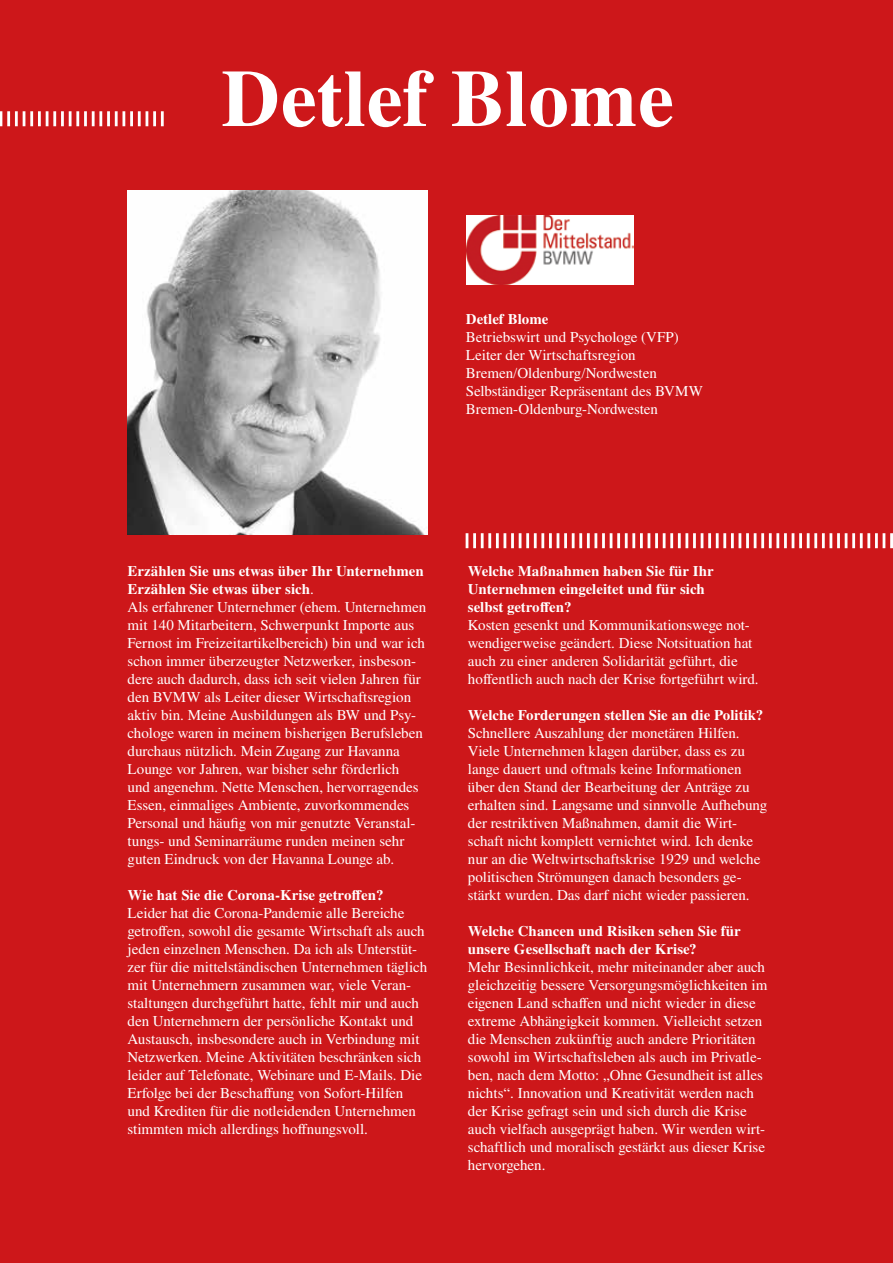
<style>
.page{position:relative;width:893px;height:1263px;background:#cd171a}
.page>*{position:absolute;margin:0;border:0;box-sizing:border-box;transform-origin:0 0}
.t1{font:500 82.35px "Nimbus Rom No 9 L";color:#fff}
.t2{font:15px/18px "Nimbus Rom No 9 L";color:#fff}
.t3{font:500 15px/18px "Nimbus Rom No 9 L";color:#fff}
.s1{font-weight:500}
</style>
<div class="page">
<img style="left:128px;top:190px;width:299px;height:344px">
<img style="left:467px;top:216px;width:166px;height:69px">
<svg style="left:466px;top:533px;width:2px;height:15px"></svg>
<hr style="left:473px;top:533px;width:3px;height:15px;background:#fff">
<hr style="left:481px;top:533px;width:3px;height:15px;background:#fff">
<hr style="left:488px;top:533px;width:3px;height:15px;background:#fff">
<hr style="left:496px;top:533px;width:3px;height:15px;background:#fff">
<hr style="left:503px;top:533px;width:3px;height:15px;background:#fff">
<hr style="left:511px;top:533px;width:3px;height:15px;background:#fff">
<svg style="left:519px;top:533px;width:2px;height:15px"></svg>
<hr style="left:526px;top:533px;width:3px;height:15px;background:#fff">
<hr style="left:534px;top:533px;width:3px;height:15px;background:#fff">
<hr style="left:541px;top:533px;width:3px;height:15px;background:#fff">
<hr style="left:549px;top:533px;width:3px;height:15px;background:#fff">
<svg style="left:557px;top:533px;width:2px;height:15px"></svg>
<hr style="left:564px;top:533px;width:3px;height:15px;background:#fff">
<hr style="left:572px;top:533px;width:3px;height:15px;background:#fff">
<hr style="left:579px;top:533px;width:3px;height:15px;background:#fff">
<hr style="left:587px;top:533px;width:3px;height:15px;background:#fff">
<hr style="left:594px;top:533px;width:3px;height:15px;background:#fff">
<hr style="left:602px;top:533px;width:3px;height:15px;background:#fff">
<svg style="left:610px;top:533px;width:2px;height:15px"></svg>
<hr style="left:617px;top:533px;width:3px;height:15px;background:#fff">
<hr style="left:625px;top:533px;width:3px;height:15px;background:#fff">
<hr style="left:632px;top:533px;width:3px;height:15px;background:#fff">
<hr style="left:640px;top:533px;width:3px;height:15px;background:#fff">
<svg style="left:648px;top:533px;width:2px;height:15px"></svg>
<hr style="left:655px;top:533px;width:3px;height:15px;background:#fff">
<svg style="left:663px;top:533px;width:2px;height:15px"></svg>
<hr style="left:670px;top:533px;width:3px;height:15px;background:#fff">
<hr style="left:678px;top:533px;width:3px;height:15px;background:#fff">
<hr style="left:685px;top:533px;width:3px;height:15px;background:#fff">
<hr style="left:693px;top:533px;width:3px;height:15px;background:#fff">
<svg style="left:701px;top:533px;width:2px;height:15px"></svg>
<hr style="left:708px;top:533px;width:3px;height:15px;background:#fff">
<hr style="left:716px;top:533px;width:3px;height:15px;background:#fff">
<hr style="left:723px;top:533px;width:3px;height:15px;background:#fff">
<hr style="left:731px;top:533px;width:3px;height:15px;background:#fff">
<hr style="left:738px;top:533px;width:3px;height:15px;background:#fff">
<hr style="left:746px;top:533px;width:3px;height:15px;background:#fff">
<svg style="left:754px;top:533px;width:2px;height:15px"></svg>
<hr style="left:761px;top:533px;width:3px;height:15px;background:#fff">
<hr style="left:769px;top:533px;width:3px;height:15px;background:#fff">
<hr style="left:776px;top:533px;width:3px;height:15px;background:#fff">
<hr style="left:784px;top:533px;width:3px;height:15px;background:#fff">
<svg style="left:792px;top:533px;width:2px;height:15px"></svg>
<hr style="left:799px;top:533px;width:3px;height:15px;background:#fff">
<hr style="left:807px;top:533px;width:3px;height:15px;background:#fff">
<hr style="left:814px;top:533px;width:3px;height:15px;background:#fff">
<hr style="left:822px;top:533px;width:3px;height:15px;background:#fff">
<hr style="left:829px;top:533px;width:3px;height:15px;background:#fff">
<hr style="left:837px;top:533px;width:3px;height:15px;background:#fff">
<svg style="left:845px;top:533px;width:2px;height:15px"></svg>
<hr style="left:852px;top:533px;width:3px;height:15px;background:#fff">
<hr style="left:860px;top:533px;width:3px;height:15px;background:#fff">
<hr style="left:867px;top:533px;width:3px;height:15px;background:#fff">
<hr style="left:875px;top:533px;width:3px;height:15px;background:#fff">
<svg style="left:883px;top:533px;width:2px;height:15px"></svg>
<hr style="left:890px;top:533px;width:3px;height:15px;background:#fff">
<svg style="left:0;top:111px;width:2px;height:15px"></svg>
<hr style="left:7px;top:111px;width:3px;height:15px;background:#fff">
<hr style="left:15px;top:111px;width:3px;height:15px;background:#fff">
<svg style="left:23px;top:111px;width:2px;height:15px"></svg>
<hr style="left:30px;top:111px;width:3px;height:15px;background:#fff">
<hr style="left:38px;top:111px;width:3px;height:15px;background:#fff">
<svg style="left:46px;top:111px;width:2px;height:15px"></svg>
<hr style="left:53px;top:111px;width:3px;height:15px;background:#fff">
<hr style="left:61px;top:111px;width:3px;height:15px;background:#fff">
<hr style="left:69px;top:111px;width:3px;height:15px;background:#fff">
<hr style="left:76px;top:111px;width:3px;height:15px;background:#fff">
<hr style="left:84px;top:111px;width:3px;height:15px;background:#fff">
<hr style="left:92px;top:111px;width:3px;height:15px;background:#fff">
<hr style="left:99px;top:111px;width:3px;height:15px;background:#fff">
<hr style="left:107px;top:111px;width:3px;height:15px;background:#fff">
<hr style="left:115px;top:111px;width:3px;height:15px;background:#fff">
<hr style="left:122px;top:111px;width:3px;height:15px;background:#fff">
<hr style="left:130px;top:111px;width:3px;height:15px;background:#fff">
<hr style="left:138px;top:111px;width:3px;height:15px;background:#fff">
<svg style="left:146px;top:111px;width:2px;height:15px"></svg>
<hr style="left:153px;top:111px;width:3px;height:15px;background:#fff">
<hr style="left:161px;top:111px;width:3px;height:15px;background:#fff">
<h1 class="t1" style="left:221px;top:40px;width:455px">Detlef Blome</h1>
<p class="t3" style="left:466px;top:310px;width:84px">Detlef Blome</p>
<p class="t2" style="left:466px;top:327px;width:238px">Betriebswirt und Psychologe (VFP)<br>Leiter der Wirtschaftsregion Bremen/Oldenburg/Nordwesten Selbständiger Repräsentant des BVMW Bremen-Oldenburg-Nordwesten</p>
<p class="t2" style="left:128px;top:561px;width:300px"><span class="s1">Erzählen Sie uns etwas über Ihr Unternehmen Erzählen Sie etwas über sich</span>.<br>Als erfahrener Unternehmer (ehem. Unternehmen mit 140 Mitarbeitern, Schwerpunkt Importe aus Fernost im Freizeitartikelbereich) bin und war ich schon immer überzeugter Netzwerker, insbeson&shy;dere auch dadurch, dass ich seit vielen Jahren für den BVMW als Leiter dieser Wirtschaftsregion aktiv bin. Meine Ausbildungen als BW und Psy&shy;chologe waren in meinem bisherigen Berufsleben durchaus nützlich. Mein Zugang zur Havanna Lounge vor Jahren, war bisher sehr förderlich<br>und angenehm. Nette Menschen, hervorragendes Essen, einmaliges Ambiente, zuvorkommendes Personal und häufig von mir genutzte Veranstal&shy;tungs- und Seminarräume runden meinen sehr guten Eindruck von der Havanna Lounge ab.</p>
<p class="t3" style="left:128px;top:886px;width:257px">Wie hat Sie die Corona-Krise getroffen?</p>
<p class="t2" style="left:128px;top:903px;width:301px">Leider hat die Corona-Pandemie alle Bereiche getroffen, sowohl die gesamte Wirtschaft als auch jeden einzelnen Menschen. Da ich als Unterstüt&shy;zer für die mittelständischen Unternehmen täglich mit Unternehmern zusammen war, viele Veran&shy;staltungen durchgeführt hatte, fehlt mir und auch den Unternehmern der persönliche Kontakt und Austausch, insbesondere auch in Verbindung mit Netzwerken. Meine Aktivitäten beschränken sich leider auf Telefonate, Webinare und E-Mails. Die Erfolge bei der Beschaffung von Sofort-Hilfen und Krediten für die notleidenden Unternehmen stimmten mich allerdings hoffnungsvoll.</p>
<p class="t3" style="left:468px;top:562px;width:247px">Welche Maßnahmen haben Sie für Ihr<br>Unternehmen eingeleitet und für sich selbst getroffen?</p>
<p class="t2" style="left:468px;top:615px;width:292px">Kosten gesenkt und Kommunikationswege not&shy;wendigerweise geändert. Diese Notsituation hat auch zu einer anderen Solidarität geführt, die hoffentlich auch nach der Krise fortgeführt wird.</p>
<p class="t3" style="left:468px;top:706px;width:297px">Welche Forderungen stellen Sie an die Politik?</p>
<p class="t2" style="left:468px;top:723px;width:301px">Schnellere Auszahlung der monetären Hilfen.<br>Viele Unternehmen klagen darüber, dass es zu lange dauert und oftmals keine Informationen über den Stand der Bearbeitung der Anträge zu erhalten sind. Langsame und sinnvolle Aufhebung der restriktiven Maßnahmen, damit die Wirt&shy;schaft nicht komplett vernichtet wird. Ich denke nur an die Weltwirtschaftskrise 1929 und welche politischen Strömungen danach besonders ge&shy;stärkt wurden. Das darf nicht wieder passieren.</p>
<p class="t3" style="left:468px;top:922px;width:274px">Welche Chancen und Risiken sehen Sie für unsere Gesellschaft nach der Krise?</p>
<p class="t2" style="left:468px;top:957px;width:301px">Mehr Besinnlichkeit, mehr miteinander aber auch gleichzeitig bessere Versorgungsmöglichkeiten im eigenen Land schaffen und nicht wieder in diese extreme Abhängigkeit kommen. Vielleicht setzen die Menschen zukünftig auch andere Prioritäten sowohl im Wirtschaftsleben als auch im Privatle&shy;ben, nach dem Motto: „Ohne Gesundheit ist alles nichts“. Innovation und Kreativität werden nach der Krise gefragt sein und sich durch die Krise auch vielfach ausgeprägt haben. Wir werden wirt&shy;schaftlich und moralisch gestärkt aus dieser Krise hervorgehen.</p>
</div>
